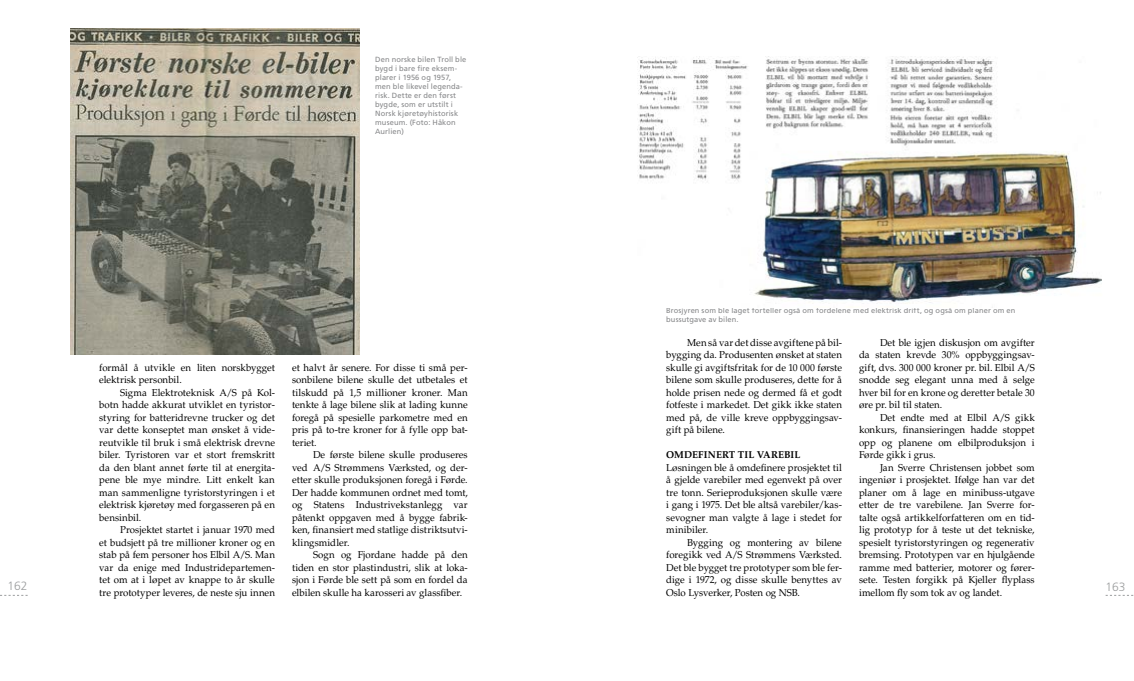
<style>
.page{position:relative;width:1134px;height:681px;background:#fff}
.page>*{position:absolute;margin:0;border:0;box-sizing:border-box;transform-origin:0 0}
.t1{font:300 12px "Frutiger LT Std";color:#9c9e9f}
.t2{font:10px/12.5px "Palatino LT Std";color:#000;text-align:justify}
.t3{font:700 10px "Palatino LT Std";letter-spacing:.015em;color:#000}
.t4{font:7.5px/9px "Frutiger LT Std";letter-spacing:.015em;color:#87888a}
</style>
<div class="page">
<img style="left:71px;top:28px;width:288px;height:326px">
<img style="left:638px;top:57px;width:464px;height:247px">
<p class="t4" style="left:375px;top:55px;width:93px">Den norske bilen Troll ble bygd i bare fire eksem&shy;plarer i 1956 og 1957, men ble likevel legenda&shy;risk. Dette er den først bygde, som er utstilt i<br>Norsk kjøretøyhistorisk museum. (Foto: Håkon<br>Aurlien)</p>
<p class="t4" style="left:666px;top:305px;width:351px">Brosjyren som ble laget forteller også om fordelene med elektrisk drift, og også om planer om en bussutgave av bilen.</p>
<p class="t2" style="left:666px;top:336px;width:177px;text-indent:21px">Men så var det disse avgiftene på bil&shy;bygging da. Produsenten ønsket at staten skulle gi avgiftsfritak for de 10 000 første bilene som skulle produseres, dette for å holde prisen nede og dermed få et godt fotfeste i markedet. Det gikk ikke staten med på, de ville kreve oppbyggingsav&shy;gift på bilene.</p>
<p class="t3" style="left:666px;top:449px;width:136px">OMDEFINERT TIL VAREBIL</p>
<p class="t2" style="left:666px;top:461px;width:177px">Løsningen ble å omdefinere prosjektet til å gjelde varebiler med egenvekt på over tre tonn. Serieproduksjonen skulle være i gang i 1975. Det ble altså varebiler/kas&shy;sevogner man valgte å lage i stedet for minibiler.</p>
<p class="t2" style="left:666px;top:536px;width:177px;text-indent:21px">Bygging og montering av bilene foregikk ved A/S Strømmens Værksted.<br>Det ble bygget tre prototyper som ble fer&shy;dige i 1972, og disse skulle benyttes av Oslo Lysverker, Posten og NSB.</p>
<p class="t2" style="left:859px;top:336px;width:177px;text-indent:21px">Det ble igjen diskusjon om avgifter da staten krevde 30% oppbyggingsav&shy;gift, dvs. 300 000 kroner pr. bil. Elbil A/S snodde seg elegant unna med å selge hver bil for en krone og deretter betale 30 øre pr. bil til staten.</p>
<p class="t2" style="left:859px;top:411px;width:177px;text-indent:21px">Det endte med at Elbil A/S gikk konkurs, finansieringen hadde stoppet opp og planene om elbilproduksjon i Førde gikk i grus.</p>
<p class="t2" style="left:859px;top:461px;width:177px;text-indent:21px">Jan Sverre Christensen jobbet som ingeniør i prosjektet. Ifølge han var det planer om å lage en minibuss-utgave etter de tre varebilene. Jan Sverre for&shy;talte også artikkelforfatteren om en tid&shy;lig prototyp for å teste ut det tekniske, spesielt tyristorstyringen og regenerativ bremsing. Prototypen var en hjulgående ramme med batterier, motorer og fører&shy;sete. Testen forgikk på Kjeller flyplass imellom fly som tok av og landet.</p>
<p class="t2" style="left:99px;top:361px;width:177px">formål å utvikle en liten norskbygget elektrisk personbil.</p>
<p class="t2" style="left:99px;top:386px;width:177px;text-indent:21px">Sigma Elektroteknisk A/S på Kol&shy;botn hadde akkurat utviklet en tyristor&shy;styring for batteridrevne trucker og det var dette konseptet man ønsket å vide&shy;reutvikle til bruk i små elektrisk drevne biler. Tyristoren var et stort fremskritt da den blant annet førte til at energita&shy;pene ble mye mindre. Litt enkelt kan man sammenligne tyristorstyringen i et elektrisk kjøretøy med forgasseren på en bensinbil.</p>
<p class="t2" style="left:99px;top:523px;width:177px;text-indent:21px">Prosjektet startet i januar 1970 med et budsjett på tre millioner kroner og en stab på fem personer hos Elbil A/S. Man var da enige med Industridepartemen&shy;tet om at i løpet av knappe to år skulle tre prototyper leveres, de neste sju innen</p>
<p class="t2" style="left:292px;top:361px;width:177px">et halvt år senere. For disse ti små per&shy;sonbilene bilene skulle det utbetales et tilskudd på 1,5 millioner kroner. Man tenkte å lage bilene slik at lading kunne foregå på spesielle parkometre med en pris på to-tre kroner for å fylle opp bat&shy;teriet.</p>
<p class="t2" style="left:292px;top:448px;width:177px;text-indent:21px">De første bilene skulle produseres ved A/S Strømmens Værksted, og der&shy;etter skulle produksjonen foregå i Førde.<br>Der hadde kommunen ordnet med tomt, og Statens Industrivekstanlegg var påtenkt oppgaven med å bygge fabrik&shy;ken, finansiert med statlige distriktsutvi&shy;klingsmidler.</p>
<p class="t2" style="left:292px;top:548px;width:177px;text-indent:21px">Sogn og Fjordane hadde på den tiden en stor plastindustri, slik at loka&shy;sjon i Førde ble sett på som en fordel da elbilen skulle ha karosseri av glassfiber.</p>
<p class="t1" style="left:8px;top:579px;width:22px">162</p>
<p class="t1" style="left:1106px;top:579px;width:22px">163</p>
</div>
